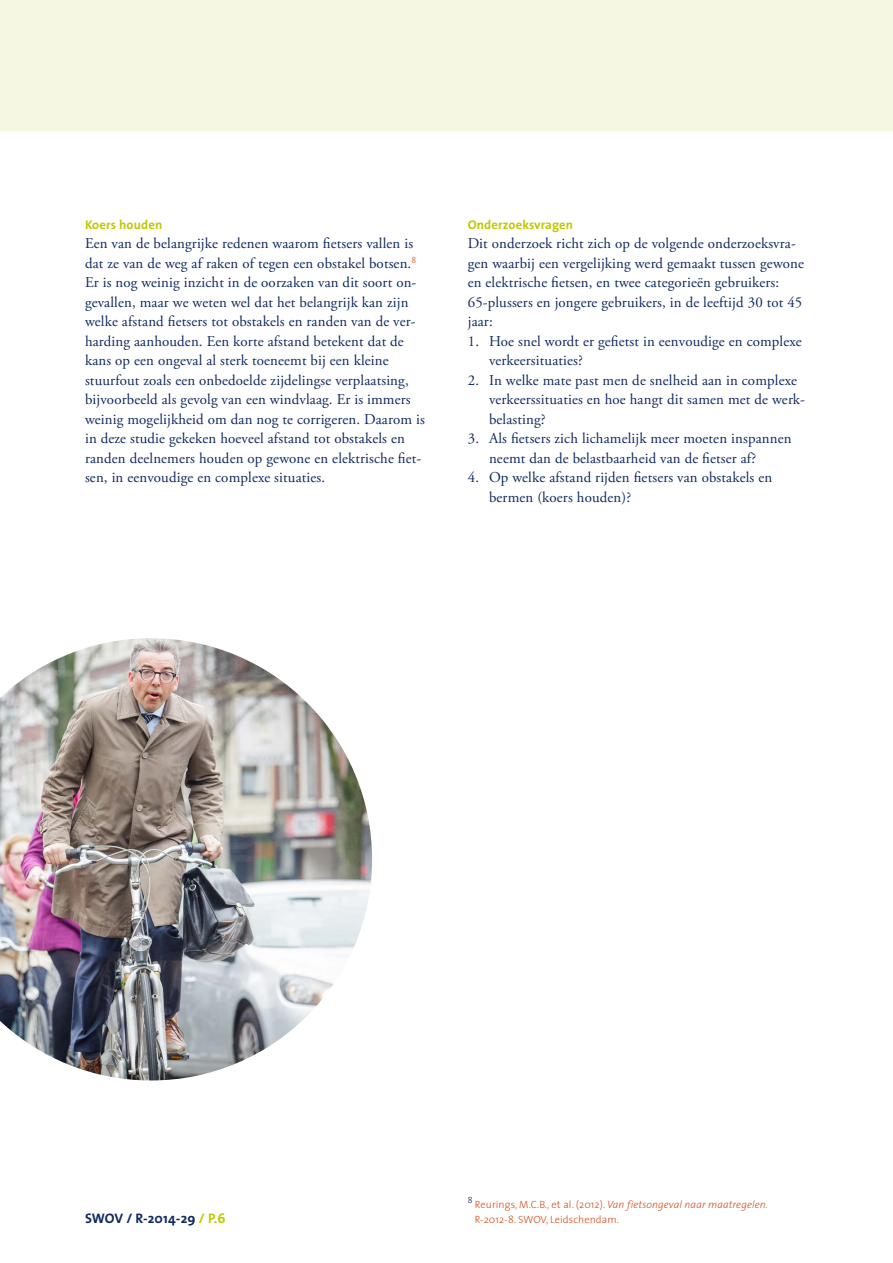
<style>
.page{position:relative;width:893px;height:1263px;background:#fff}
.page>*{position:absolute;margin:0;border:0;box-sizing:border-box;transform-origin:0 0}
.t1{font:15px/19.5px "Adobe Garamond Pro";letter-spacing:.01em;color:#10295f}
.t2{font:700 13.8px "The Sans";letter-spacing:.01em;color:#10295f}
.t3{font:700 12.75px "The Sans";letter-spacing:.01em;color:#c1c800}
.t4{font:300 10.5px/15px "The Sans";letter-spacing:.01em;color:#d64f21}
.t5{font:300 8.7px "The Sans";color:#10295f}
.s1{color:#c1c800}
.s2{font-style:italic}
</style>
<div class="page">
<div style="left:0;top:0;width:893px;height:131px;background:#f6f7e3"></div>
<img style="left:0;top:638px;width:372px;height:442px">
<p class="t3" style="left:85px;top:214px;width:79px">Koers houden</p>
<p class="t1" style="left:85px;top:234px;width:341px">Een van de belangrijke redenen waarom fietsers vallen is dat ze van de weg af raken of tegen een obstakel botsen.<sup>8<br></sup>Er is nog weinig inzicht in de oorzaken van dit soort on&shy;gevallen, maar we weten wel dat het belangrijk kan zijn welke afstand fietsers tot obstakels en randen van de ver&shy;harding aanhouden. Een korte afstand betekent dat de kans op een ongeval al sterk toeneemt bij een kleine stuurfout zoals een onbedoelde zijdelingse verplaatsing, bijvoorbeeld als gevolg van een windvlaag. Er is immers weinig mogelijkheid om dan nog te corrigeren. Daarom is in deze studie gekeken hoeveel afstand tot obstakels en randen deelnemers houden op gewone en elektrische fiet&shy;sen, in eenvoudige en complexe situaties.</p>
<p class="t3" style="left:468px;top:214px;width:107px">Onderzoeksvragen</p>
<p class="t1" style="left:468px;top:234px;width:338px">Dit onderzoek richt zich op de volgende onderzoeksvra&shy;gen waarbij een vergelijking werd gemaakt tussen gewone en elektrische fietsen, en twee categorieën gebruikers:<br>65-plussers en jongere gebruikers, in de leeftijd 30 tot 45 jaar:</p>
<p class="t1" style="left:489px;top:332px;width:314px;text-indent:-21px">1. Hoe snel wordt er gefietst in eenvoudige en complexe verkeersituaties?</p>
<p class="t1" style="left:489px;top:371px;width:317px;text-indent:-21px">2. In welke mate past men de snelheid aan in complexe verkeerssituaties en hoe hangt dit samen met de werk&shy;belasting?</p>
<p class="t1" style="left:489px;top:429px;width:304px;text-indent:-21px">3. Als fietsers zich lichamelijk meer moeten inspannen neemt dan de belastbaarheid van de fietser af?</p>
<p class="t1" style="left:489px;top:468px;width:285px;text-indent:-21px">4. Op welke afstand rijden fietsers van obstakels en bermen (koers houden)?</p>
<p class="t2" style="left:85px;top:1207px;width:142px">SWOV / R-2014-29 <span class="s1">/ P.6</span></p>
<p class="t5" style="left:468px;top:1193px;width:6px">8</p>
<p class="t4" style="left:475px;top:1197px;width:295px">Reurings, M.C.B., et al. (2012). <span class="s2">Van fietsongeval naar maatregelen.<br></span>R-2012-8. SWOV, Leidschendam.</p>
</div>
